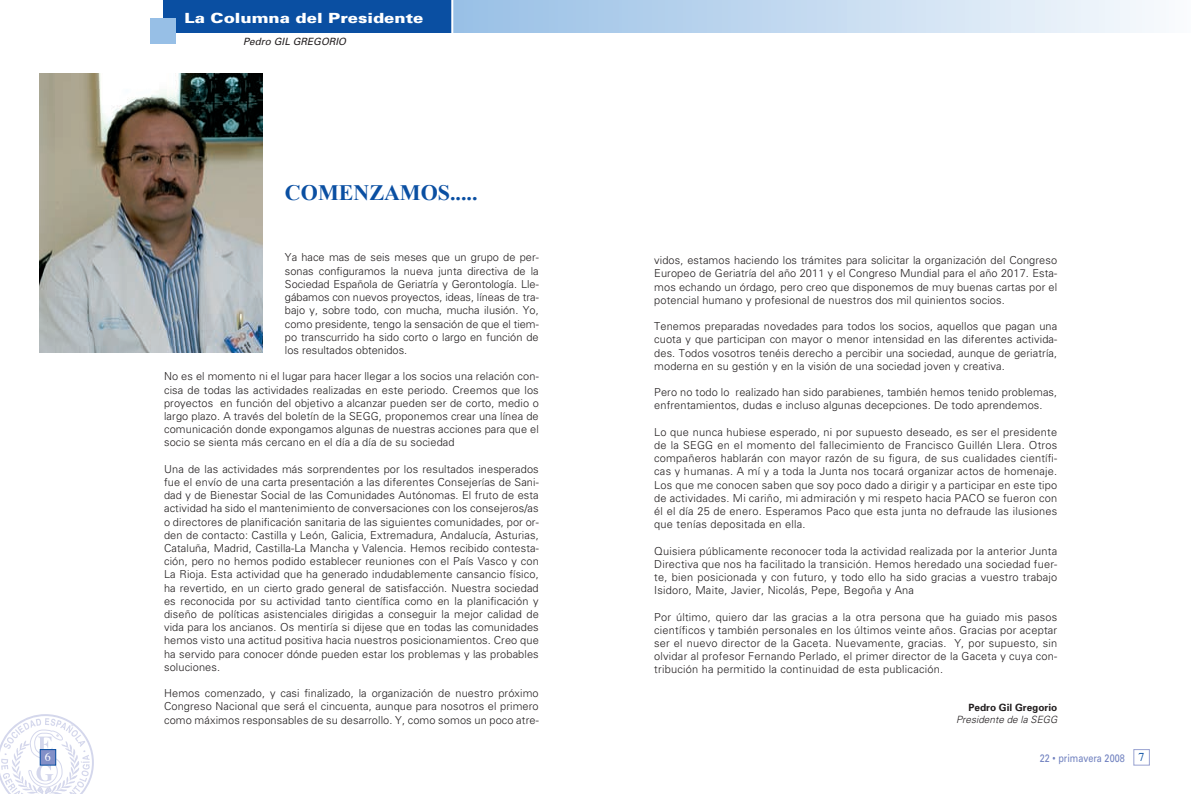
<style>
.page{position:relative;width:1191px;height:794px;background:#fff}
.page>*{position:absolute;margin:0;border:0;box-sizing:border-box;transform-origin:0 0}
.t1{font:700 22px "Times New Roman";color:#0a4fa2}
.t2{font:900 14px "Univers";color:#fff;scale:1.2 1}
.t3{font:12px "Times";color:#fff}
.t4{font:300 11px/13.2px "Univers";letter-spacing:.01em;color:#231f20;text-align:justify}
.t5{font:10.8px "Univers";color:#6f80bf;scale:.83 1}
.t6{font:italic 300 10px "Univers";color:#231f20}
.t7{font:italic 10px "Univers";color:#231f20}
.t8{font:700 10px "Univers";color:#231f20}
.s1{font-family:"Times";font-size:12px;color:#0a4fa2}
</style>
<div class="page">
<div style="left:445px;top:0;width:746px;height:33px;background:linear-gradient(to right,#96bee5,#f8fafd)"></div>
<svg style="left:0;top:714px;width:94px;height:80px"></svg>
<div style="left:1133px;top:749px;width:16px;height:16px;border:1px solid #99a3d1"></div>
<div style="left:40px;top:749px;width:16px;height:16px;background:#8390c8"></div>
<div style="left:40px;top:749px;width:16px;height:16px;border:1px solid #0a4fa2"></div>
<div style="left:163px;top:0;width:288px;height:32px;background:#0a4fa2"></div>
<div style="left:150px;top:19px;width:26px;height:25px;background:#97bfe6"></div>
<hr style="left:451px;top:0;width:2px;height:35px;background:#fff">
<img style="left:40px;top:74px;width:222px;height:279px">
<p class="t2" style="left:184px;top:9px;width:201px">La Columna del Presidente</p>
<p class="t7" style="left:243px;top:35px;width:104px">Pedro GIL GREGORIO</p>
<h1 class="t1" style="left:285px;top:177px;width:194px">COMENZAMOS.....</h1>
<p class="t4" style="left:285px;top:251px;width:255px">Ya hace mas de seis meses que un grupo de per&shy;sonas configuramos la nueva junta directiva de la Sociedad Española de Geriatría y Gerontología. Lle&shy;gábamos con nuevos proyectos, ideas, líneas de tra&shy;bajo y, sobre todo, con mucha, mucha ilusión. Yo, como presidente, tengo la sensación de que el tiem&shy;po transcurrido ha sido corto o largo en función de los resultados obtenidos.</p>
<p class="t4" style="left:164px;top:369px;width:376px">No es el momento ni el lugar para hacer llegar a los socios una relación con&shy;cisa de todas las actividades realizadas en este periodo. Creemos que los proyectos en función del objetivo a alcanzar pueden ser de corto, medio o largo plazo. A través del boletín de la SEGG, proponemos crear una línea de comunicación donde expongamos algunas de nuestras acciones para que el socio se sienta más cercano en el día a día de su sociedad</p>
<p class="t4" style="left:164px;top:462px;width:376px">Una de las actividades más sorprendentes por los resultados inesperados fue el envío de una carta presentación a las diferentes Consejerías de Sani&shy;dad y de Bienestar Social de las Comunidades Autónomas. El fruto de esta actividad ha sido el mantenimiento de conversaciones con los consejeros/as o directores de planificación sanitaria de las siguientes comunidades, por or&shy;den de contacto: Castilla y León, Galicia, Extremadura, Andalucía, Asturias, Cataluña, Madrid, Castilla-La Mancha y Valencia. Hemos recibido contesta&shy;ción, pero no hemos podido establecer reuniones con el País Vasco y con La Rioja. Esta actividad que ha generado indudablemente cansancio físico, ha revertido, en un cierto grado general de satisfacción. Nuestra sociedad es reconocida por su actividad tanto científica como en la planificación y diseño de políticas asistenciales dirigidas a conseguir la mejor calidad de vida para los ancianos. Os mentiría si dijese que en todas las comunidades hemos visto una actitud positiva hacia nuestros posicionamientos. Creo que ha servido para conocer dónde pueden estar los problemas y las probables soluciones.</p>
<p class="t4" style="left:164px;top:686px;width:376px">Hemos comenzado, y casi finalizado, la organización de nuestro próximo Congreso Nacional que será el cincuenta, aunque para nosotros el primero como máximos responsables de su desarrollo. Y, como somos un poco atre-</p>
<p class="t4" style="left:654px;top:253px;width:404px">vidos, estamos haciendo los trámites para solicitar la organización del Congreso Europeo de Geriatría del año 2011 y el Congreso Mundial para el año 2017. Esta&shy;mos echando un órdago, pero creo que disponemos de muy buenas cartas por el potencial humano y profesional de nuestros dos mil quinientos socios.</p>
<p class="t4" style="left:654px;top:319px;width:404px">Tenemos preparadas novedades para todos los socios, aquellos que pagan una cuota y que participan con mayor o menor intensidad en las diferentes activida&shy;des. Todos vosotros tenéis derecho a percibir una sociedad, aunque de geriatría, moderna en su gestión y en la visión de una sociedad joven y creativa.</p>
<p class="t4" style="left:654px;top:385px;width:404px">Pero no todo lo realizado han sido parabienes, también hemos tenido problemas, enfrentamientos, dudas e incluso algunas decepciones. De todo aprendemos.</p>
<p class="t4" style="left:654px;top:425px;width:404px">Lo que nunca hubiese esperado, ni por supuesto deseado, es ser el presidente de la SEGG en el momento del fallecimiento de Francisco Guillén Llera. Otros compañeros hablarán con mayor razón de su figura, de sus cualidades científi&shy;cas y humanas. A mí y a toda la Junta nos tocará organizar actos de homenaje.<br>Los que me conocen saben que soy poco dado a dirigir y a participar en este tipo de actividades. Mi cariño, mi admiración y mi respeto hacia PACO se fueron con él el día 25 de enero. Esperamos Paco que esta junta no defraude las ilusiones que tenías depositada en ella.</p>
<p class="t4" style="left:654px;top:544px;width:404px">Quisiera públicamente reconocer toda la actividad realizada por la anterior Junta Directiva que nos ha facilitado la transición. Hemos heredado una sociedad fuer&shy;te, bien posicionada y con futuro, y todo ello ha sido gracias a vuestro trabajo Isidoro, Maite, Javier, Nicolás, Pepe, Begoña y Ana</p>
<p class="t4" style="left:654px;top:610px;width:404px">Por último, quiero dar las gracias a la otra persona que ha guiado mis pasos científicos y también personales en los últimos veinte años. Gracias por aceptar ser el nuevo director de la Gaceta. Nuevamente, gracias. Y, por supuesto, sin olvidar al profesor Fernando Perlado, el primer director de la Gaceta y cuya con&shy;tribución ha permitido la continuidad de esta publicación.</p>
<p class="t8" style="left:968px;top:700px;width:90px">Pedro Gil Gregorio</p>
<p class="t6" style="left:956px;top:713px;width:103px">Presidente de la SEGG</p>
<p class="t3" style="left:45px;top:746px;width:7px">6</p>
<p class="t5" style="left:1039px;top:751px;width:128px">22 • primavera 2008 <span class="s1">7</span></p>
</div>
